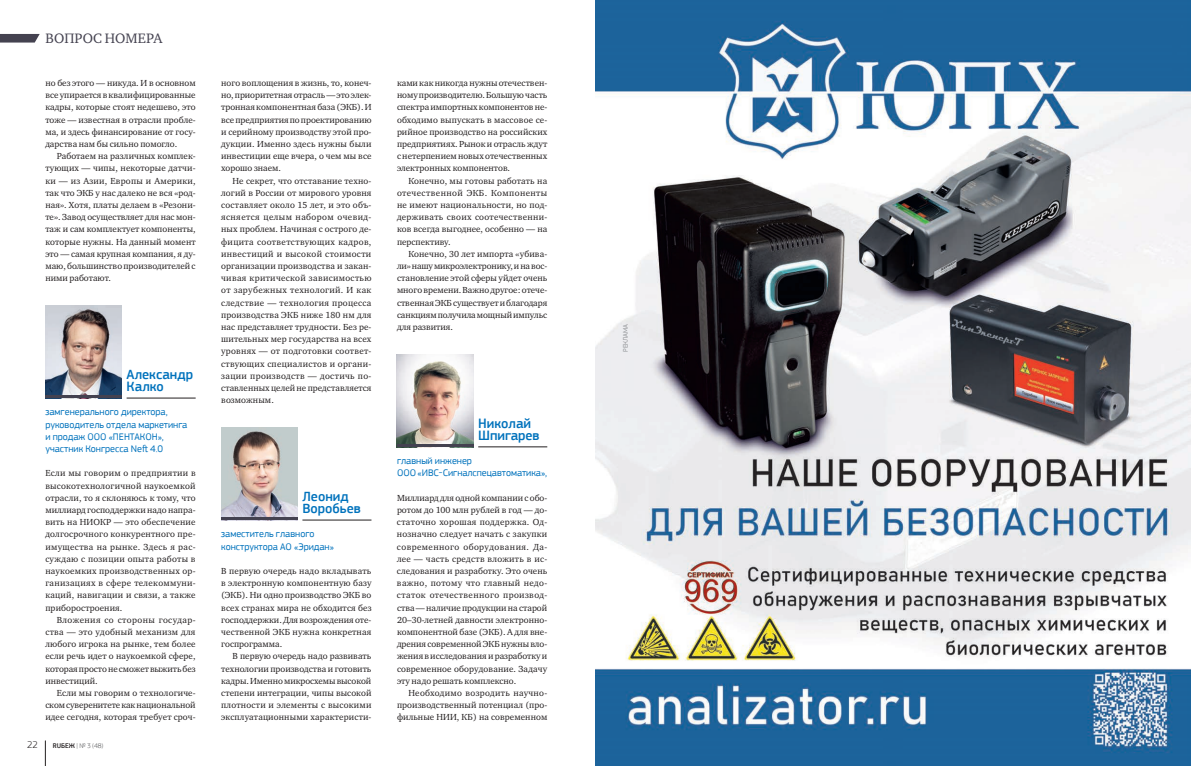
<style>
.page{position:relative;width:1191px;height:766px;background:#fff}
.page>*{position:absolute;margin:0;border:0;box-sizing:border-box;transform-origin:0 0}
.вопрос-имя{font:500 14px/12.2px "PF Square Sans Pro";color:#0072bc}
.t1{font:14px "Charter ITC";letter-spacing:.01em;color:#444250}
.вопрос-должность{font:10px/12.2px "PF Square Sans Pro";color:#0072bc}
.t2{font:300 10px "PF Square Sans Pro";color:#231f20}
.t3{font:9px/12.2px "Charter ITC";letter-spacing:.005em;color:#231f20;text-align:justify}
.t4{font:300 7px "PF Square Sans Pro";color:#57585a}
.t5{font:7px "PF Square Sans Pro";color:#939598}
.s1{font-weight:500;color:#231f20}
</style>
<div class="page">
<hr style="left:127px;top:397px;width:69px;height:1px;background:#231f20">
<hr style="left:302px;top:519px;width:69px;height:1px;background:#231f20">
<hr style="left:478px;top:446px;width:69px;height:1px;background:#231f20">
<img style="left:45px;top:305px;width:77px;height:90px">
<hr style="left:45px;top:395px;width:77px;height:3px;background:#444250">
<img style="left:221px;top:427px;width:77px;height:90px">
<hr style="left:221px;top:517px;width:77px;height:3px;background:#444250">
<img style="left:397px;top:354px;width:76px;height:90px">
<hr style="left:397px;top:444px;width:76px;height:3px;background:#444250">
<svg style="left:45px;top:740px;width:1px;height:25px"></svg>
<svg style="left:0;top:34px;width:40px;height:9px"></svg>
<img style="left:595px;top:0;width:596px;height:765px">
<p class="t1" style="left:45px;top:29px;width:118px">ВОПРОС НОМЕРА</p>
<p class="t3" style="left:45px;top:77px;width:152px">но без этого — никуда. И в основном все упирается в квалифицированные кадры, которые стоят недешево, это тоже — известная в отрасли пробле&shy;ма, и здесь финансирование от госу&shy;дарства нам бы сильно помогло.</p>
<p class="t3" style="left:45px;top:150px;width:152px;text-indent:11px">Работаем на различных комплек&shy;тующих — чипы, некоторые датчи&shy;ки — из Азии, Европы и Америки, так что ЭКБ у нас далеко не вся «род&shy;ная». Хотя, платы делаем в «Резони&shy;те». Завод осуществляет для нас мон&shy;таж и сам комплектует компоненты, которые нужны. На данный момент это — самая крупная компания, я ду&shy;маю, большинство производителей с ними работают.</p>
<p class="вопрос-имя" style="left:127px;top:368px;width:68px">Александр<br>Калко</p>
<p class="вопрос-должность" style="left:45px;top:406px;width:143px">замгенерального директора, руководитель отдела маркетинга и продаж ООО «ПЕНТАКОН», участник Конгресса Neft 4.0</p>
<p class="t3" style="left:45px;top:467px;width:152px">Если мы говорим о предприятии в высокотехнологичной наукоемкой отрасли, то я склоняюсь к тому, что миллиард господдержки надо напра&shy;вить на НИОКР — это обеспечение долгосрочного конкурентного пре&shy;имущества на рынке. Здесь я рас&shy;суждаю с позиции опыта работы в наукоемких производственных ор&shy;ганизациях в сфере телекоммуни&shy;каций, навигации и связи, а также приборостроения.</p>
<p class="t3" style="left:45px;top:613px;width:152px;text-indent:11px">Вложения со стороны государ&shy;ства — это удобный механизм для любого игрока на рынке, тем более если речь идет о наукоемкой сфере, которая просто не сможет выжить без инвестиций.</p>
<p class="t3" style="left:45px;top:686px;width:152px;text-indent:11px">Если мы говорим о технологиче&shy;ском суверенитете как национальной идее сегодня, которая требует сроч-</p>
<p class="t2" style="left:27px;top:738px;width:12px">22</p>
<p class="t4" style="left:53px;top:741px;width:52px"><span class="s1">RUБЕЖ</span> | № 3 (48)</p>
<p class="t3" style="left:221px;top:77px;width:152px">ного воплощения в жизнь, то, конеч&shy;но, приоритетная отрасль— это элек&shy;тронная компонентная база (ЭКБ). И все предприятия по проектированию и серийному производству этой про&shy;дукции. Именно здесь нужны были инвестиции еще вчера, о чем мы все хорошо знаем.</p>
<p class="t3" style="left:221px;top:174px;width:152px;text-indent:11px">Не секрет, что отставание техно&shy;логий в России от мирового уровня составляет около 15 лет, и это объ&shy;ясняется целым набором очевид&shy;ных проблем. Начиная с острого де&shy;фицита соответствующих кадров, инвестиций и высокой стоимости организации производства и закан&shy;чивая критической зависимостью от зарубежных технологий. И как следствие — технология процесса производства ЭКБ ниже 180 нм для нас представляет трудности. Без ре&shy;шительных мер государства на всех уровнях — от подготовки соответ&shy;ствующих специалистов и органи&shy;зации производств — достичь по&shy;ставленных целей не представляется возможным.</p>
<p class="вопрос-имя" style="left:302px;top:490px;width:60px">Леонид<br>Воробьев</p>
<p class="вопрос-должность" style="left:221px;top:528px;width:114px">заместитель главного конструктора АО «Эридан»</p>
<p class="t3" style="left:221px;top:564px;width:152px">В первую очередь надо вкладывать в электронную компонентную базу (ЭКБ). Ни одно производство ЭКБ во всех странах мира не обходится без господдержки. Для возрождения оте&shy;чественной ЭКБ нужна конкретная госпрограмма.</p>
<p class="t3" style="left:221px;top:650px;width:152px;text-indent:11px">В первую очередь надо развивать технологии производства и готовить кадры. Именно микросхемы высокой степени интеграции, чипы высокой плотности и элементы с высокими эксплуатационными характеристи-</p>
<p class="t3" style="left:397px;top:77px;width:152px">ками как никогда нужны отечествен&shy;ному производителю. Большую часть спектра импортных компонентов не&shy;обходимо выпускать в массовое се&shy;рийное производство на российских предприятиях. Рынок и отрасль ждут с нетерпением новых отечественных электронных компонентов.</p>
<p class="t3" style="left:397px;top:174px;width:152px;text-indent:11px">Конечно, мы готовы работать на отечественной ЭКБ. Компоненты не имеют национальности, но под&shy;держивать своих соотечественни&shy;ков всегда выгоднее, особенно — на перспективу.</p>
<p class="t3" style="left:397px;top:247px;width:152px;text-indent:11px">Конечно, 30 лет импорта «убива&shy;ли» нашу микроэлектронику, и на вос&shy;становление этой сферы уйдет очень много времени. Важно другое: отече&shy;ственная ЭКБ существует и благодаря санкциям получила мощный импульс для развития.</p>
<p class="вопрос-имя" style="left:478px;top:417px;width:63px">Николай<br>Шпигарев</p>
<p class="вопрос-должность" style="left:397px;top:454px;width:152px">главный инженер<br>ООО «ИВС-Сигналспецавтоматика»,</p>
<p class="t3" style="left:397px;top:491px;width:152px">Миллиард для одной компании с обо&shy;ротом до 100 млн рублей в год — до&shy;статочно хорошая поддержка. Од&shy;нозначно следует начать с закупки современного оборудования. Да&shy;лее — часть средств вложить в ис&shy;следования и разработку. Это очень важно, потому что главный недо&shy;статок отечественного производ&shy;ства— наличие продукции на старой 20–30-летней давности электронно&shy;компонентной базе (ЭКБ). А для вне&shy;дрения современной ЭКБ нужны вло&shy;жения в исследования и разработку и современное оборудование. Задачу эту надо решать комплексно.</p>
<p class="t3" style="left:397px;top:686px;width:152px;text-indent:11px">Необходимо возродить научно&shy;производственный потенциал (про&shy;фильные НИИ, КБ) на современном</p>
<p class="t5" style="left:621px;top:352px;width:29px;rotate:-90deg">РЕКЛАМА</p>
</div>
